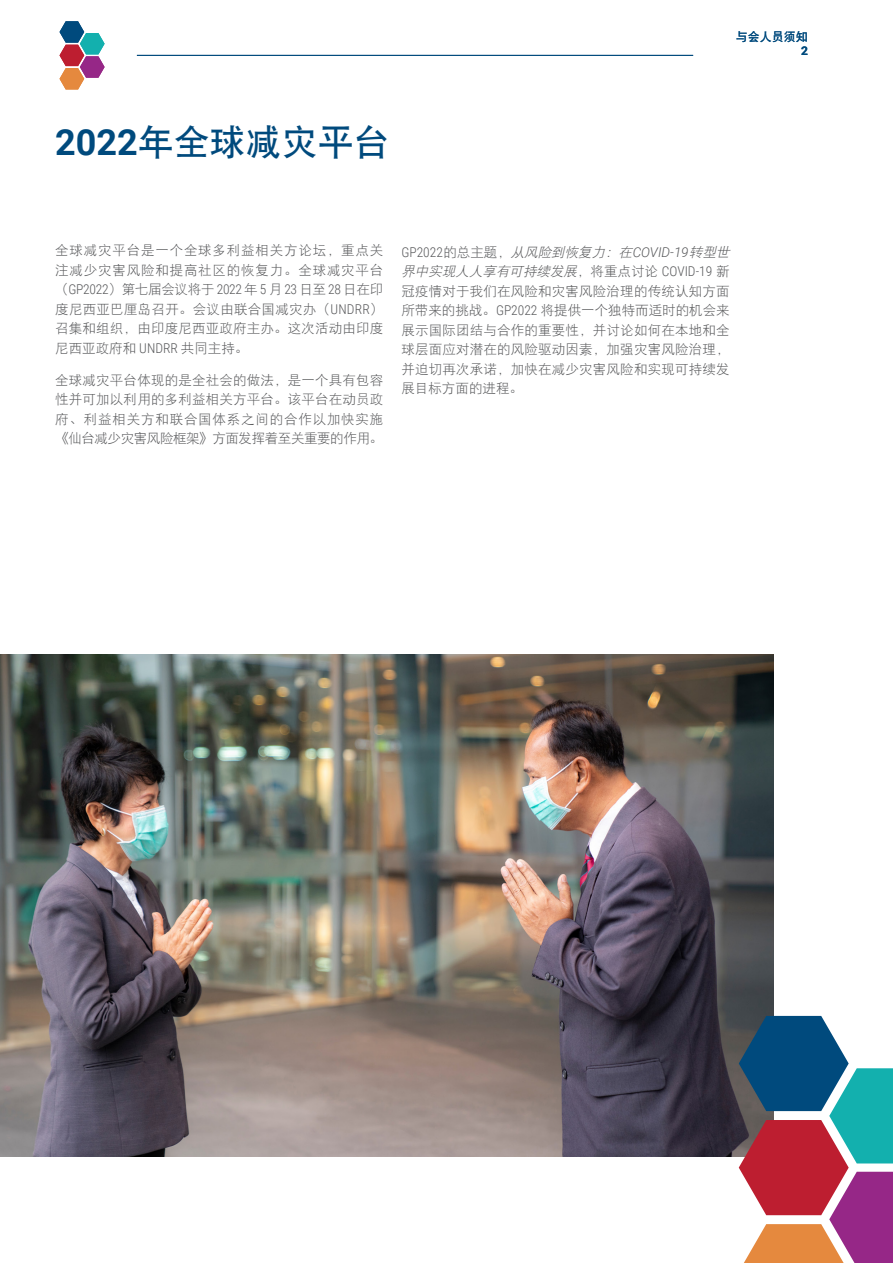
<style>
.page{position:relative;width:893px;height:1263px;background:#fff}
.page>*{position:absolute;margin:0;border:0;box-sizing:border-box;transform-origin:0 0}
.heading{font:36px "DFP Hei W7";color:#004a7d}
.t1{font:13.5px/19.5px "DFP Hei W3";letter-spacing:.015em;color:#57585a;text-align:justify}
.t2{font:12px "DFP Hei W7";color:#004a7d}
.t3{font:700 12px "Roboto";color:#004a7d}
.s1{font-family:"Roboto";font-weight:700}
.s2{font-family:"Roboto Condensed";font-weight:300}
.s3{font-style:italic}
.s4{font-family:"Roboto";font-weight:300;font-style:italic}
</style>
<div class="page">
<img style="left:0;top:655px;width:773px;height:502px">
<hr style="left:137px;top:55px;width:556px;height:1px;background:#004a7d">
<svg style="left:60px;top:21px;width:45px;height:69px"></svg>
<svg style="left:739px;top:1016px;width:154px;height:247px"></svg>
<p class="heading" style="left:55px;top:122px;width:336px"><span class="s1">2022</span>年全球减灾平台</p>
<p class="t2" style="left:736px;top:30px;width:74px">与会人员须知</p>
<p class="t3" style="left:801px;top:42px;width:8px">2</p>
<p class="t1" style="left:55px;top:240px;width:330px">全球减灾平台是一个全球多利益相关方论坛，重点关注减少灾害风险和提高社区的恢复力。全球减灾平台（<span class="s2">GP2022</span>）第七届会议将于 <span class="s2">2022</span> 年 <span class="s2">5</span> 月 <span class="s2">23</span> 日至 <span class="s2">28</span> 日在印度尼西亚巴厘岛召开。会议由联合国减灾办（<span class="s2">UNDRR</span>）召集和组织，由印度尼西亚政府主办。这次活动由印度尼西亚政府和 <span class="s2">UNDRR</span> 共同主持。</p>
<p class="t1" style="left:55px;top:370px;width:330px">全球减灾平台体现的是全社会的做法，是一个具有包容性并可加以利用的多利益相关方平台。该平台在动员政府、利益相关方和联合国体系之间的合作以加快实施《仙台减少灾害风险框架》方面发挥着至关重要的作用。</p>
<p class="t1" style="left:401px;top:242px;width:333px;text-align:left"><span class="s2">GP2022</span> 的总主题，<span class="s3">从风险到恢复力：在</span> <span class="s4">COVID-19</span> <span class="s3">转型世界中实现人人享有可持续发展</span>，将重点讨论 <span class="s2">C OV I D- 1 9</span> 新冠疫情对于我们在风险和灾害风险治理的传统认知方面所带来的挑战。<span class="s2">GP2022</span> 将提供一个独特而适时的机会来展示国际团结与合作的重要性，并讨论如何在本地和全球层面应对潜在的风险驱动因素，加强灾害风险治理，并迫切再次承诺，加快在减少灾害风险和实现可持续发展目标方面的进程。</p>
</div>
